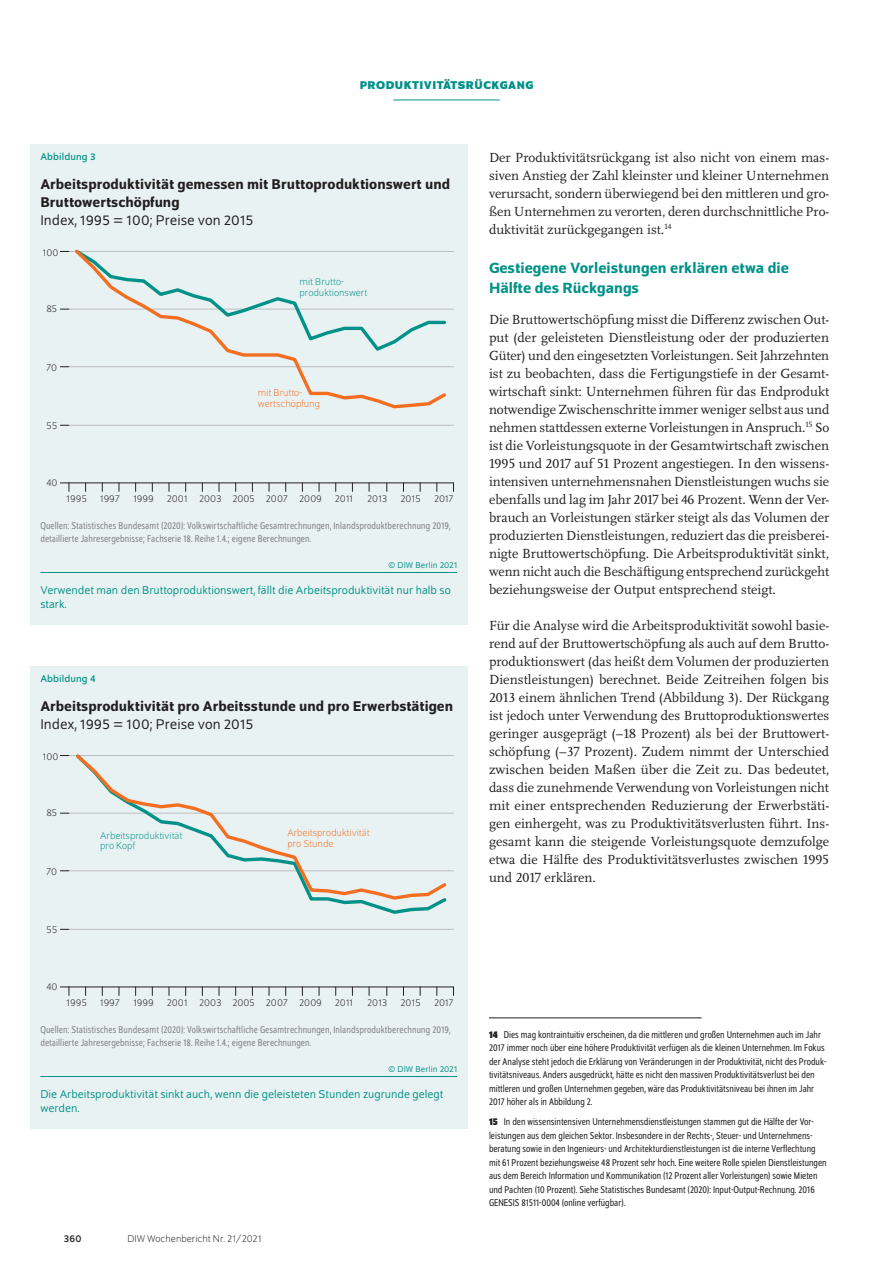
<style>
.page{position:relative;width:893px;height:1263px;background:#fff}
.page>*{position:absolute;margin:0;border:0;box-sizing:border-box;transform-origin:0 0}
.t1{font:500 15.75px/19.5px "Schumpeter";color:#009188}
.t2{font:500 15px/18px "Schumpeter";color:#231f20}
.t3{font:15px "Schumpeter Blond";color:#231f20}
.t4{font:13.8px/18px "Scala Pro";color:#231f20;text-align:justify}
.t5{font:12px/13.5px "Schumpeter Blond";color:#009188}
.t6{font:700 12px "Schumpeter";color:#009188}
.t7{font:semi-condensed 10.5px/13.5px "Schumpeter Blond";color:#231f20}
.t8{font:semi-condensed 10.5px/12.8px "Schumpeter Blond";letter-spacing:.01em;color:#808285}
.t9{font:300 10.5px "Schumpeter";color:#231f20}
.t10{font:300 10.5px/10.8px "Schumpeter";color:#009188}
.t11{font:300 10.5px/10.8px "Schumpeter";color:#f36e21}
.t12{font:10.5px "Schumpeter";letter-spacing:.01em;color:#009188}
.t13{font:10.5px "Schumpeter";color:#231f20}
.t14{font:9px "Schumpeter Blond";letter-spacing:.01em;color:#009188}
.s1{font-family:"Schumpeter";font-weight:700}
</style>
<div class="page">
<hr style="left:393px;top:100px;width:107px;height:1px;background:#009188">
<hr style="left:489px;top:1017px;width:213px;height:1px;background:#231f20">
<div style="left:30px;top:144px;width:438px;height:481px;background:#e9f2f2"></div>
<hr style="left:69px;top:425px;width:384px;height:1px;background:#bcbdc0">
<hr style="left:69px;top:366px;width:384px;height:1px;background:#bcbdc0">
<hr style="left:69px;top:309px;width:384px;height:1px;background:#bcbdc0">
<hr style="left:69px;top:251px;width:384px;height:1px;background:#bcbdc0">
<hr style="left:69px;top:483px;width:384px;height:1px;background:#231f20">
<svg style="left:60px;top:483px;width:10px;height:8px"></svg>
<svg style="left:72px;top:249px;width:377px;height:160px"></svg>
<hr style="left:40px;top:572px;width:417px;height:1px;background:#009188">
<div style="left:30px;top:666px;width:438px;height:463px;background:#e9f2f2"></div>
<hr style="left:69px;top:929px;width:384px;height:1px;background:#bcbdc0">
<hr style="left:69px;top:870px;width:384px;height:1px;background:#bcbdc0">
<hr style="left:69px;top:813px;width:384px;height:1px;background:#bcbdc0">
<hr style="left:69px;top:755px;width:384px;height:1px;background:#bcbdc0">
<hr style="left:69px;top:987px;width:384px;height:1px;background:#231f20">
<svg style="left:60px;top:987px;width:10px;height:8px"></svg>
<svg style="left:330px;top:901px;width:116px;height:13px"></svg>
<svg style="left:73px;top:754px;width:376px;height:147px"></svg>
<hr style="left:40px;top:1076px;width:417px;height:1px;background:#009188">
<p class="t6" style="left:360px;top:79px;width:17px">PRODUKTIVITÄTSRÜCKGANG</p>
<p class="t12" style="left:40px;top:151px;width:57px">Abbildung 3</p>
<p class="t2" style="left:40px;top:175px;width:411px">Arbeitsproduktivität gemessen mit Bruttoproduktionswert und<br>Bruttowertschöpfung</p>
<p class="t3" style="left:40px;top:212px;width:215px">Index, 1995 = 100; Preise von 2015</p>
<p class="t9" style="left:43px;top:247px;width:17px">100</p>
<p class="t9" style="left:46px;top:304px;width:13px">85</p>
<p class="t10" style="left:300px;top:277px;width:69px">mit Brutto&shy;produktionswert</p>
<p class="t9" style="left:46px;top:362px;width:12px">70</p>
<p class="t9" style="left:46px;top:420px;width:13px">55</p>
<p class="t11" style="left:258px;top:388px;width:64px">mit Brutto&shy;wertschöpfung</p>
<p class="t9" style="left:46px;top:478px;width:13px">40</p>
<p class="t9" style="left:67px;top:494px;width:288px">1995 1997 1999 2001 2003 2005 2007 2009 2011</p>
<p class="t9" style="left:367px;top:494px;width:22px">2013</p>
<p class="t9" style="left:400px;top:494px;width:55px">2015 2017</p>
<p class="t8" style="left:40px;top:519px;width:412px">Quellen: Statistisches Bundesamt (2020): Volkswirtschaftliche Gesamtrechnungen, Inlandsproduktberechnung 2019, detaillierte Jahresergebnisse; Fachserie 18. Reihe 1.4.; eigene Berechnungen.</p>
<p class="t14" style="left:388px;top:561px;width:70px">© DIW Berlin 2021</p>
<p class="t5" style="left:40px;top:584px;width:412px">Verwendet man den Bruttoproduktionswert, fällt die Arbeitsproduktivität nur halb so stark.</p>
<p class="t12" style="left:40px;top:673px;width:57px">Abbildung 4</p>
<p class="t2" style="left:40px;top:697px;width:414px">Arbeitsproduktivität pro Arbeitsstunde und pro Erwerbstätigen</p>
<p class="t3" style="left:40px;top:716px;width:215px">Index, 1995 = 100; Preise von 2015</p>
<p class="t9" style="left:43px;top:751px;width:17px">100</p>
<p class="t9" style="left:46px;top:808px;width:13px">85</p>
<p class="t9" style="left:46px;top:866px;width:12px">70</p>
<p class="t10" style="left:100px;top:830px;width:84px">Arbeitsproduktivität pro Kopf</p>
<p class="t11" style="left:287px;top:827px;width:84px">Arbeitsproduktivität pro Stunde</p>
<p class="t9" style="left:46px;top:924px;width:13px">55</p>
<p class="t9" style="left:46px;top:982px;width:13px">40</p>
<p class="t9" style="left:67px;top:998px;width:288px">1995 1997 1999 2001 2003 2005 2007 2009 2011</p>
<p class="t9" style="left:367px;top:998px;width:22px">2013</p>
<p class="t9" style="left:400px;top:998px;width:55px">2015 2017</p>
<p class="t8" style="left:40px;top:1023px;width:412px">Quellen: Statistisches Bundesamt (2020): Volkswirtschaftliche Gesamtrechnungen, Inlandsproduktberechnung 2019, detaillierte Jahresergebnisse; Fachserie 18. Reihe 1.4.; eigene Berechnungen.</p>
<p class="t14" style="left:388px;top:1065px;width:70px">© DIW Berlin 2021</p>
<p class="t5" style="left:40px;top:1088px;width:404px">Die Arbeitsproduktivität sinkt auch, wenn die geleisteten Stunden zugrunde gelegt werden.</p>
<p class="t13" style="left:64px;top:1233px;width:19px">360</p>
<p class="t9" style="left:128px;top:1234px;width:135px">DIW Wochenbericht Nr. 21/2021</p>
<p class="t4" style="left:489px;top:148px;width:342px">Der Produktivitätsrückgang ist also nicht von einem mas&shy;siven Anstieg der Zahl kleinster und kleiner Unternehmen verursacht, sondern überwiegend bei den mittleren und gro&shy;ßen Unternehmen zu verorten, deren durchschnittliche Pro&shy;duktivität zurückgegangen ist.<sup>14</sup></p>
<p class="t1" style="left:489px;top:258px;width:301px">Gestiegene Vorleistungen erklären etwa die<br>Hälfte des Rückgangs</p>
<p class="t4" style="left:489px;top:310px;width:342px">Die Bruttowertschöpfung misst die Differenz zwischen Out&shy;put (der geleisteten Dienstleistung oder der produzierten Güter) und den eingesetzten Vorleistungen. Seit Jahrzehnten ist zu beobachten, dass die Fertigungstiefe in der Gesamt&shy;wirtschaft sinkt: Unternehmen führen für das Endprodukt notwendige Zwischenschritte immer weniger selbst aus und nehmen stattdessen externe Vorleistungen in Anspruch.<sup>15</sup> So ist die Vorleistungsquote in der Gesamtwirtschaft zwischen 1995 und 2017 auf 51 Prozent angestiegen. In den wissens&shy;intensiven unternehmensnahen Dienstleistungen wuchs sie ebenfalls und lag im Jahr 2017 bei 46 Prozent. Wenn der Ver&shy;brauch an Vorleistungen stärker steigt als das Volumen der produzierten Dienstleistungen, reduziert das die preisberei&shy;nigte Bruttowertschöpfung. Die Arbeitsproduktivität sinkt, wenn nicht auch die Beschäftigung entsprechend zurückgeht beziehungsweise der Output entsprechend steigt.</p>
<p class="t4" style="left:489px;top:616px;width:342px">Für die Analyse wird die Arbeitsproduktivität sowohl basie&shy;rend auf der Bruttowertschöpfung als auch auf dem Brutto&shy;produktionswert (das heißt dem Volumen der produzierten Dienstleistungen) berechnet. Beide Zeitreihen folgen bis 2013 einem ähnlichen Trend (Abbildung 3). Der Rückgang ist jedoch unter Verwendung des Bruttoproduktionswertes geringer ausgeprägt (−18 Prozent) als bei der Bruttowert&shy;schöpfung (−37 Prozent). Zudem nimmt der Unterschied zwischen beiden Maßen über die Zeit zu. Das bedeutet, dass die zunehmende Verwendung von Vorleistungen nicht mit einer entsprechenden Reduzierung der Erwerbstäti&shy;gen einhergeht, was zu Produktivitätsverlusten führt. Ins&shy;gesamt kann die steigende Vorleistungsquote demzufolge etwa die Hälfte des Produktivitätsverlustes zwischen 1995 und 2017 erklären.</p>
<p class="t7" style="left:489px;top:1028px;width:339px"><span class="s1">14</span> Dies mag kontraintuitiv erscheinen, da die mittleren und großen Unternehmen auch im Jahr 2017 immer noch über eine höhere Produktivität verfügen als die kleinen Unternehmen. Im Fokus der Analyse steht jedoch die Erklärung von Veränderungen in der Produktivität, nicht des Produk&shy;tivitätsniveaus. Anders ausgedrückt, hätte es nicht den massiven Produktivitätsverlust bei den mittleren und großen Unternehmen gegeben, wäre das Produktivitätsniveau bei ihnen im Jahr 2017 höher als in Abbildung 2.</p>
<p class="t7" style="left:489px;top:1115px;width:339px"><span class="s1">15</span> In den wissensintensiven Unternehmensdienstleistungen stammen gut die Hälfte der Vor&shy;leistungen aus dem gleichen Sektor. Insbesondere in der Rechts-, Steuer- und Unternehmens&shy;beratung sowie in den Ingenieurs- und Architekturdienstleistungen ist die interne Verflechtung mit 61 Prozent beziehungsweise 48 Prozent sehr hoch. Eine weitere Rolle spielen Dienstleistungen aus dem Bereich Information und Kommunikation (12 Prozent aller Vorleistungen) sowie Mieten und Pachten (10 Prozent). Siehe Statistisches Bundesamt (2020): Input-Output-Rechnung. 2016<br>GENESIS 81511-0004 (online verfügbar).</p>
</div>
